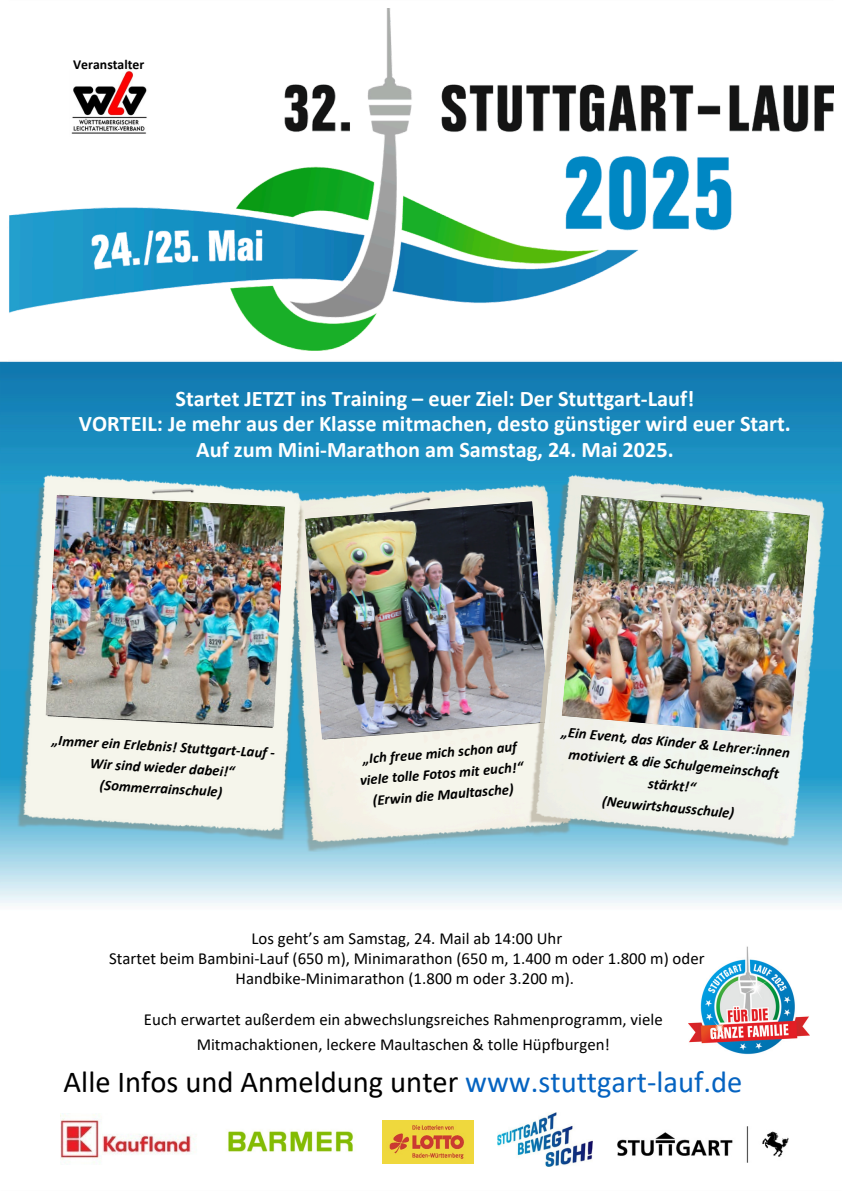
<style>
.page{position:relative;width:842px;height:1191px;background:#fff}
.page>*{position:absolute;margin:0;border:0;box-sizing:border-box;transform-origin:0 0}
.t1{font:30.5px "Calibri";color:#000}
.t2{font:700 22.3px/25.5px "Calibri";color:#fff;text-align:center}
.t3{font:16.8px/19.5px "Calibri";color:#000;text-align:center}
.t4{font:italic 700 14.8px/21.8px "Calibri";color:#000;text-align:center}
.t5{font:italic 700 14.7px/21px "Calibri";color:#000;text-align:center}
.t6{font:700 13.7px "Calibri";color:#000}
.s1{color:#0563c1}
</style>
<div class="page">
<img style="left:0;top:350px;width:842px;height:817px">
<img style="left:18px;top:474px;width:807px;height:377px">
<img style="left:45px;top:495px;width:240px;height:231px">
<img style="left:561px;top:495px;width:249px;height:241px">
<img style="left:305px;top:501px;width:244px;height:238px">
<svg style="left:540px;top:672px;width:13px;height:57px"></svg>
<img style="left:222px;top:1125px;width:136px;height:32px">
<img style="left:61px;top:1112px;width:136px;height:52px">
<img style="left:382px;top:1120px;width:92px;height:42px">
<img style="left:617px;top:1125px;width:172px;height:37px">
<img style="left:498px;top:1112px;width:95px;height:53px">
<img style="left:9px;top:8px;width:825px;height:342px">
<img style="left:688px;top:944px;width:122px;height:111px">
<p class="t6" style="left:73px;top:59px;width:73px">Veranstalter</p>
<p class="t2" style="left:79px;top:387px;width:713px">Startet JETZT ins Training – euer Ziel: Der Stuttgart-Lauf!<br>VORTEIL: Je mehr aus der Klasse mitmachen, desto günstiger wird euer Start.<br>Auf zum Mini-Marathon am Samstag, 24. Mai 2025.</p>
<p class="t5" style="left:53px;top:731px;width:225px;rotate:3deg">„Immer ein Erlebnis! Stuttgart-Lauf -<br>Wir sind wieder dabei!“ (Sommerrainschule)</p>
<h2 class="t4" style="left:562px;top:722px;width:231px;rotate:5deg">„Ein Event, das Kinder &amp; Lehrer:innen motiviert &amp; die Schulgemeinschaft stärkt!“<br>(Neuwirtshausschule)</h2>
<p class="t5" style="left:357px;top:750px;width:165px;rotate:-5deg">„Ich freue mich schon auf viele tolle Fotos mit euch!“ (Erwin die Maultasche)</p>
<p class="t3" style="left:109px;top:930px;width:597px">Los geht’s am Samstag, 24. Mail ab 14:00 Uhr<br>Startet beim Bambini-Lauf (650 m), Minimarathon (650 m, 1.400 m oder 1.800 m) oder<br>Handbike-Minimarathon (1.800 m oder 3.200 m).</p>
<p class="t3" style="left:144px;top:1007px;width:520px;line-height:25.5px">Euch erwartet außerdem ein abwechslungsreiches Rahmenprogramm, viele<br>Mitmachaktionen, leckere Maultaschen &amp; tolle Hüpfburgen!</p>
<p class="t1" style="left:64px;top:1068px;width:680px">Alle Infos und Anmeldung unter <span class="s1">www.stuttgart-lauf.de</span></p>
</div>
